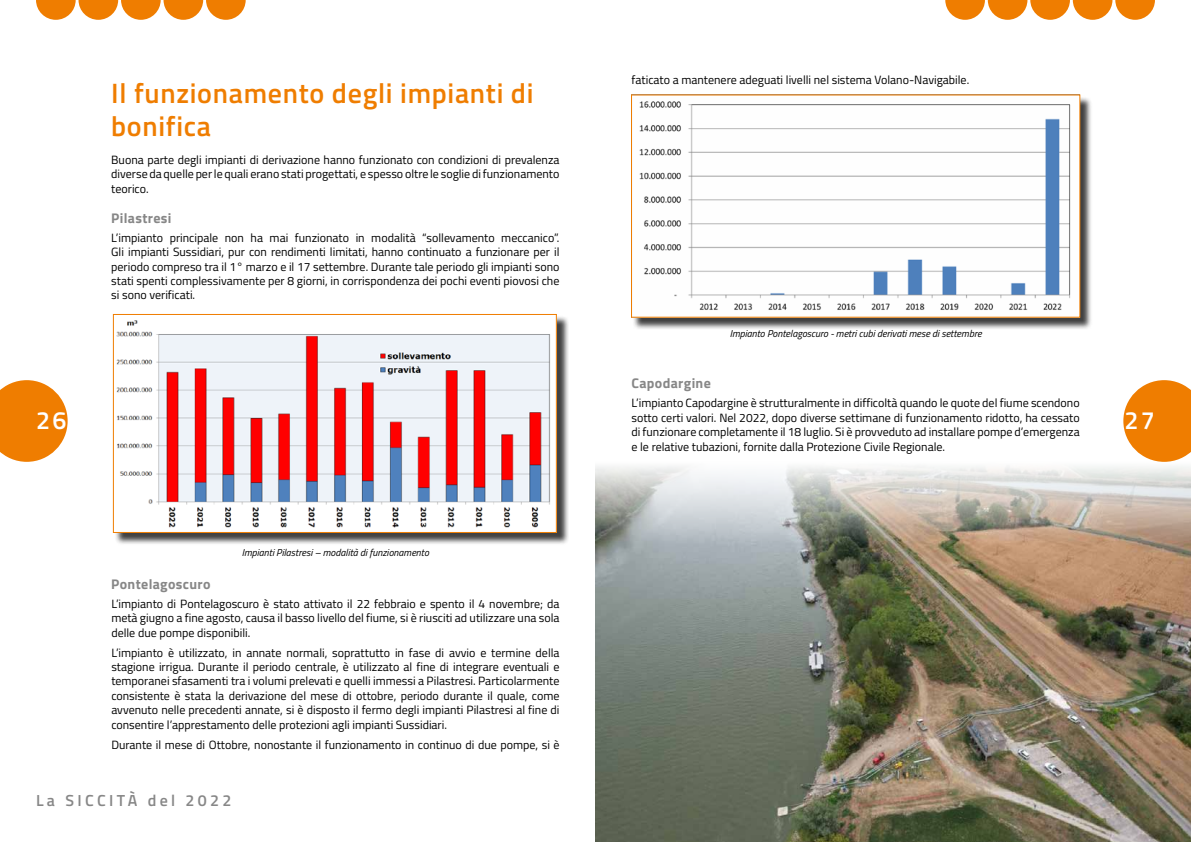
<style>
.page{position:relative;width:1191px;height:842px;background:#fff}
.page>*{position:absolute;margin:0;border:0;box-sizing:border-box;transform-origin:0 0}
.t1{font:600 28px/33.6px "Titillium Web";letter-spacing:.025em;color:#ef7d00}
.t2{font:600 25px "Titillium Web";color:#fff}
.t3{font:600 16px "Titillium Web";letter-spacing:.21em;color:#878787}
.t4{font:700 14px "Titillium Web";letter-spacing:.025em;color:#878787}
.t5{font:12px/14.4px "Titillium Web";color:#000;text-align:justify}
.t6{font:italic 10px "Titillium Web";color:#000}
</style>
<div class="page">
<img style="left:595px;top:466px;width:596px;height:376px">
<svg style="left:1123px;top:380px;width:68px;height:82px"></svg>
<svg style="left:0;top:380px;width:68px;height:82px"></svg>
<div style="left:114px;top:315px;width:455px;height:230px;background:#000;opacity:.75"></div>
<img style="left:115px;top:316px;width:440px;height:215px">
<div style="left:113px;top:314px;width:444px;height:219px;border:1px solid #ef7d00"></div>
<div style="left:632px;top:96px;width:460px;height:234px;background:#000;opacity:.75"></div>
<img style="left:633px;top:96px;width:445px;height:220px">
<svg style="left:945px;top:0;width:210px;height:20px"></svg>
<svg style="left:36px;top:0;width:210px;height:20px"></svg>
<h1 class="t1" style="left:111px;top:75px;width:424px">Il funzionamento degli impianti di bonifica</h1>
<p class="t5" style="left:111px;top:152px;width:450px">Buona parte degli impianti di derivazione hanno funzionato con condizioni di prevalenza diverse da quelle per le quali erano stati progettati, e spesso oltre le soglie di funzionamento teorico.</p>
<p class="t4" style="left:111px;top:207px;width:62px">Pilastresi</p>
<p class="t5" style="left:111px;top:230px;width:450px">L’impianto principale non ha mai funzionato in modalità “sollevamento meccanico”.<br>Gli impianti Sussidiari, pur con rendimenti limitati, hanno continuato a funzionare per il periodo compreso tra il 1° marzo e il 17 settembre. Durante tale periodo gli impianti sono stati spenti complessivamente per 8 giorni, in corrispondenza dei pochi eventi piovosi che si sono verificati.</p>
<p class="t5" style="left:631px;top:72px;width:339px">faticato a mantenere adeguati livelli nel sistema Volano-Navigabile.</p>
<p class="t6" style="left:729px;top:326px;width:253px">Impianto Pontelagoscuro - metri cubi derivati mese di settembre</p>
<p class="t4" style="left:631px;top:372px;width:81px">Capodargine</p>
<p class="t5" style="left:631px;top:395px;width:450px">L’impianto Capodargine è strutturalmente in difficoltà quando le quote del fiume scendono sotto certi valori. Nel 2022, dopo diverse settimane di funzionamento ridotto, ha cessato di funzionare completamente il 18 luglio. Si è provveduto ad installare pompe d’emergenza e le relative tubazioni, fornite dalla Protezione Civile Regionale.</p>
<h2 class="t2" style="left:36px;top:402px;width:32px">26</h2>
<h2 class="t2" style="left:1124px;top:402px;width:32px">27</h2>
<p class="t6" style="left:242px;top:545px;width:189px">Impianti Pilastresi – modalità di funzionamento</p>
<p class="t4" style="left:111px;top:573px;width:101px">Pontelagoscuro</p>
<p class="t5" style="left:111px;top:596px;width:450px">L’impianto di Pontelagoscuro è stato attivato il 22 febbraio e spento il 4 novembre; da metà giugno a fine agosto, causa il basso livello del fiume, si è riusciti ad utilizzare una sola delle due pompe disponibili.</p>
<p class="t5" style="left:111px;top:645px;width:450px">L’impianto è utilizzato, in annate normali, soprattutto in fase di avvio e termine della stagione irrigua. Durante il periodo centrale, è utilizzato al fine di integrare eventuali e temporanei sfasamenti tra i volumi prelevati e quelli immessi a Pilastresi. Particolarmente consistente è stata la derivazione del mese di ottobre, periodo durante il quale, come avvenuto nelle precedenti annate, si è disposto il fermo degli impianti Pilastresi al fine di consentire l’apprestamento delle protezioni agli impianti Sussidiari.</p>
<p class="t5" style="left:111px;top:737px;width:450px">Durante il mese di Ottobre, nonostante il funzionamento in continuo di due pompe, si è</p>
<h3 class="t3" style="left:36px;top:788px;width:197px">La SICCITÀ del 2022</h3>
</div>
